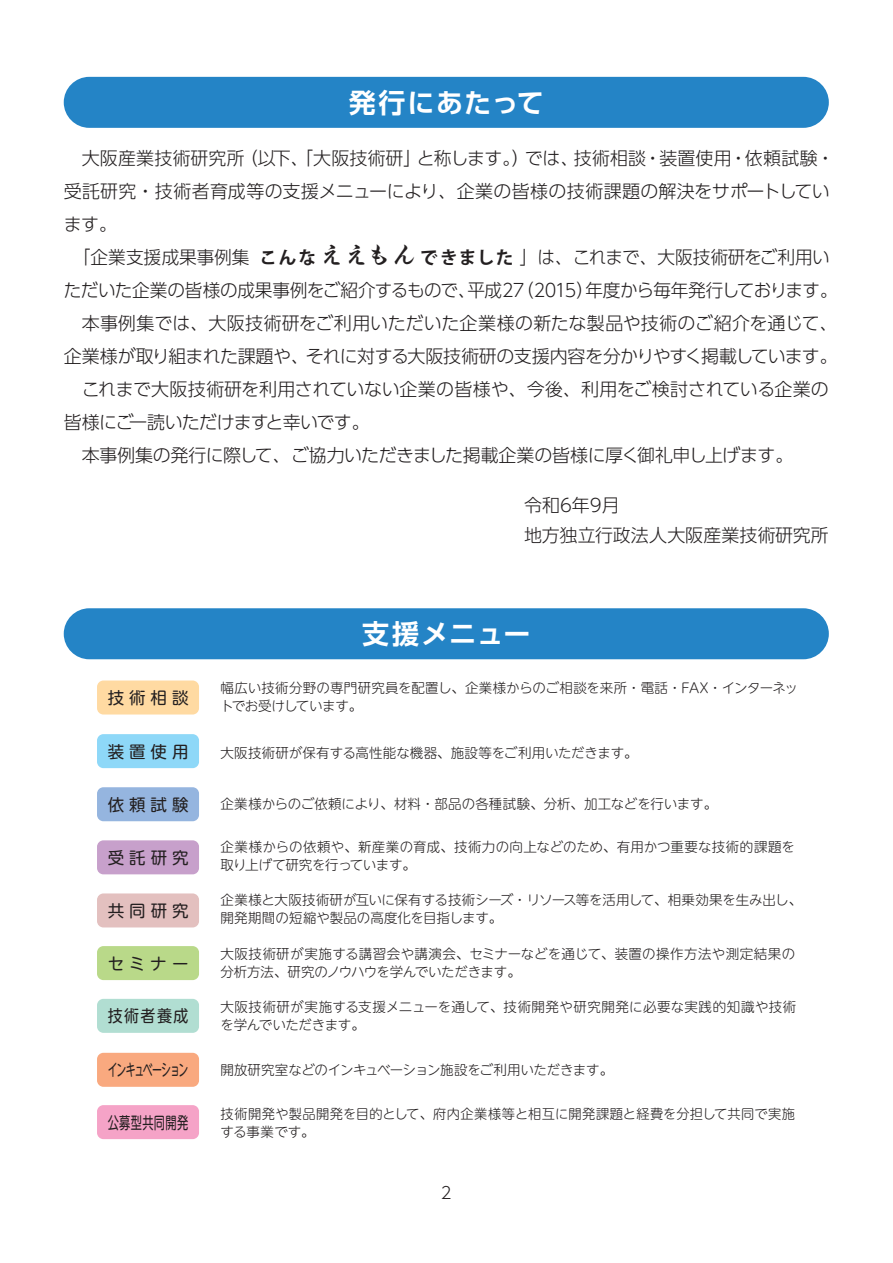
<style>
.page{position:relative;width:893px;height:1263px;background:#fff}
.page>*{position:absolute;margin:0;border:0;box-sizing:border-box;transform-origin:0 0}
.t1{font:27px "UD Shin Go Pro De Bold 90 msp RKSJ H";letter-spacing:.04em;color:#fff}
.t2{font:18px/30px "UD Shin Go Pro Light 90 msp RKSJ H";letter-spacing:-.01em;color:#231f20}
.t3{font:18px "UD Shin Go Pro Light 90 msp RKSJ H";letter-spacing:-.03em;color:#231f20}
.t4{font:18px "UD Shin Go Pro Light 90 msp RKSJ H";letter-spacing:.01em;color:#231f20}
.t5{font:18px "UD Shin Go Pro Light 90 msp RKSJ H";letter-spacing:-.035em;color:#231f20}
.t6{font:18px "UD Shin Go Pro Light 90 msp RKSJ H";letter-spacing:-.04em;color:#231f20}
.t7{font:17.55px "Koz Go Pro Bold 90 msp RKSJ H";letter-spacing:.085em;color:#231f20}
.t8{font:16.5px "UD Shin M Go Pro Regular 90 msp RKSJ H";letter-spacing:.185em;color:#231f20}
.t9{font:16.5px "UD Shin M Go Pro Regular 90 msp RKSJ H";letter-spacing:-.1em;color:#231f20;scale:.6 1}
.t10{font:16.5px "UD Shin M Go Pro Regular 90 msp RKSJ H";letter-spacing:.035em;color:#231f20;scale:.68 1}
.t11{font:16.5px "UD Shin M Go Pro Regular 90 msp RKSJ H";letter-spacing:.185em;color:#231f20;scale:.91 1}
.t12{font:16.5px "UD Shin Go Pro Light 90 msp RKSJ H";color:#231f20}
.t13{font:13.5px/18px "UD Shin M Go Pro Light 90 msp RKSJ H";color:#231f20}
.t14{font:13.5px/18px "UD Shin M Go Pro Light 90 msp RKSJ H";letter-spacing:.02em;color:#231f20}
.t15{font:13.5px "UD Shin M Go Pro Light 90 msp RKSJ H";letter-spacing:-.025em;color:#231f20}
.s1{font-family:"Hira Gyo Std W8 90 msp RKSJ H";font-size:24.45px}
</style>
<div class="page">
<div style="left:64px;top:77px;width:765px;height:51px;background:#2484c6;border-radius:25px"></div>
<div style="left:64px;top:608px;width:765px;height:51px;background:#2484c6;border-radius:25px"></div>
<div style="left:97px;top:681px;width:102px;height:34px;background:#ffdaa2;border-radius:6px"></div>
<div style="left:97px;top:946px;width:102px;height:34px;background:#b9d989;border-radius:6px"></div>
<div style="left:97px;top:999px;width:102px;height:34px;background:#b1ded2;border-radius:6px"></div>
<div style="left:97px;top:734px;width:102px;height:34px;background:#8ed8f8;border-radius:6px"></div>
<div style="left:97px;top:787px;width:102px;height:34px;background:#95b5df;border-radius:6px"></div>
<div style="left:97px;top:840px;width:102px;height:34px;background:#c7a0cb;border-radius:6px"></div>
<div style="left:97px;top:893px;width:102px;height:34px;background:#e3c0bf;border-radius:6px"></div>
<div style="left:97px;top:1105px;width:102px;height:34px;background:#f5a3c7;border-radius:6px"></div>
<div style="left:97px;top:1053px;width:102px;height:34px;background:#f9a97f;border-radius:6px"></div>
<h1 class="t1" style="left:349px;top:92px;width:197px">発行にあたって</h1>
<h2 class="t2" style="left:82px;top:146px;width:754px">大阪産業技術研究所（以下、「大阪技術研」と称します。）では、技術相談・装置使用・依頼試験・</h2>
<h2 class="t4" style="left:64px;top:185px;width:768px">受託研究・技術者育成等の支援メニューにより、企業の皆様の技術課題の解決をサポートしてい</h2>
<h2 class="t2" style="left:64px;top:212px;width:55px">ます。</h2>
<h2 class="t2" style="left:73px;top:245px;width:758px">「企業支援成果事例集 　　　　　　　　　　　　　　　」は、これまで、大阪技術研をご利用い</h2>
<h2 class="t3" style="left:64px;top:284px;width:775px">ただいた企業の皆様の成果事例をご紹介するもので、平成27（2015）年度から毎年発行しております。</h2>
<h2 class="t4" style="left:82px;top:317px;width:757px">本事例集では、大阪技術研をご利用いただいた企業様の新たな製品や技術のご紹介を通じて、</h2>
<h2 class="t5" style="left:64px;top:350px;width:775px">企業様が取り組まれた課題や、それに対する大阪技術研の支援内容を分かりやすく掲載しています。</h2>
<h2 class="t2" style="left:82px;top:377px;width:749px">これまで大阪技術研を利用されていない企業の皆様や、今後、利用をご検討されている企業の</h2>
<h2 class="t6" style="left:64px;top:416px;width:307px">皆様にご一読いただけますと幸いです。</h2>
<h2 class="t3" style="left:82px;top:449px;width:713px">本事例集の発行に際して、ご協力いただきました掲載企業の皆様に厚く御礼申し上げます。</h2>
<h2 class="t2" style="left:524px;top:493px;width:306px">令和6年9月<br>地方独立行政法人大阪産業技術研究所</h2>
<p class="t7" style="left:260px;top:250px;width:255px">こんな<span class="s1">ええもん</span>できました</p>
<h1 class="t1" style="left:362px;top:624px;width:170px">支援メニュー</h1>
<p class="t8" style="left:108px;top:692px;width:82px">技術相談</p>
<p class="t13" style="left:221px;top:681px;width:579px">幅広い技術分野の専門研究員を配置し、企業様からのご相談を来所・電話・FAX・インターネットでお受けしています。</p>
<p class="t8" style="left:108px;top:745px;width:82px">装置使用</p>
<p class="t13" style="left:221px;top:745px;width:419px">大阪技術研が保有する高性能な機器、施設等をご利用いただきます。</p>
<p class="t8" style="left:108px;top:798px;width:82px">依頼試験</p>
<p class="t13" style="left:221px;top:797px;width:498px">企業様からのご依頼により、材料・部品の各種試験、分析、加工などを行います。</p>
<p class="t8" style="left:108px;top:851px;width:82px">受託研究</p>
<p class="t13" style="left:221px;top:840px;width:576px">企業様からの依頼や、新産業の育成、技術力の向上などのため、有用かつ重要な技術的課題を取り上げて研究を行っています。</p>
<p class="t8" style="left:108px;top:905px;width:82px">共同研究</p>
<p class="t13" style="left:221px;top:893px;width:583px">企業様と大阪技術研が互いに保有する技術シーズ・リソース等を活用して、相乗効果を生み出し、開発期間の短縮や製品の高度化を目指します。</p>
<p class="t8" style="left:108px;top:957px;width:82px">セミナー</p>
<p class="t13" style="left:221px;top:947px;width:576px">大阪技術研が実施する講習会や講演会、セミナーなどを通じて、装置の操作方法や測定結果の分析方法、研究のノウハウを学んでいただきます。</p>
<p class="t11" style="left:108px;top:1010px;width:90px">技術者養成</p>
<p class="t14" style="left:221px;top:1000px;width:577px">大阪技術研が実施する支援メニューを通して、技術開発や研究開発に必要な実践的知識や技術を学んでいただきます。</p>
<p class="t9" style="left:108px;top:1064px;width:136px">インキュベーション</p>
<p class="t15" style="left:221px;top:1064px;width:394px">開放研究室などのインキュベーション施設をご利用いただきます。</p>
<p class="t10" style="left:108px;top:1116px;width:120px">公募型共同開発</p>
<p class="t14" style="left:221px;top:1106px;width:576px">技術開発や製品開発を目的として、府内企業様等と相互に開発課題と経費を分担して共同で実施する事業です。</p>
<p class="t12" style="left:441px;top:1186px;width:12px">2</p>
</div>
